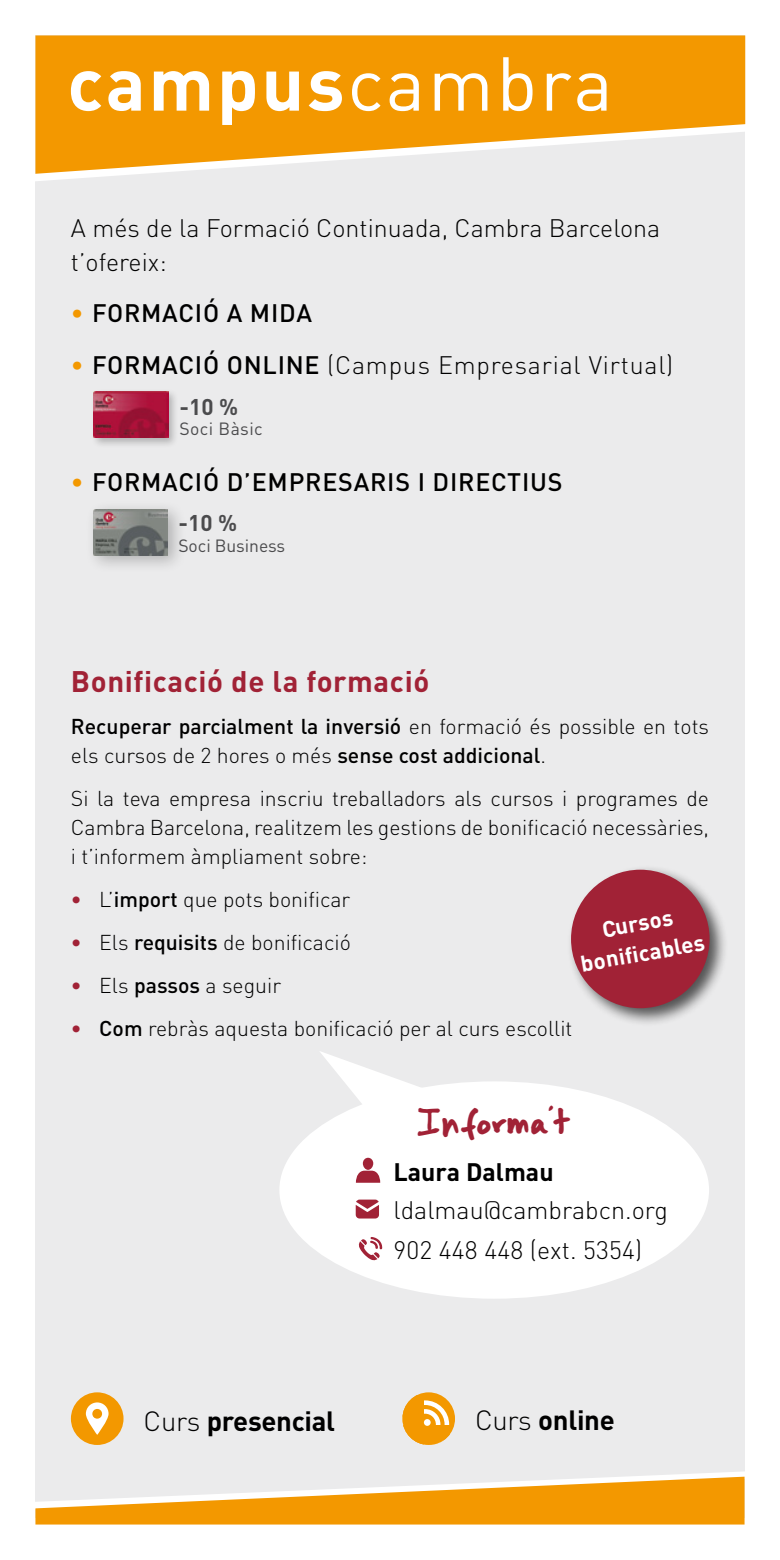
<style>
.page{position:relative;width:780px;height:1560px;background:#fff}
.page>*{position:absolute;margin:0;border:0;box-sizing:border-box;transform-origin:0 0}
.t1{font:700 75px "DIN";letter-spacing:.035em;color:#fff}
.t2{font:700 29.5px "DIN";letter-spacing:.02em;color:#a12236}
.t3{font:700 27.5px "DIN";letter-spacing:-.01em;color:#000}
.t4{font:300 25px/33.8px "DIN";color:#000}
.t5{font:500 25px "DIN";letter-spacing:.03em;color:#000}
.t6{font:300 25px "DIN";letter-spacing:.03em;color:#000}
.t7{font:700 25px "DIN";color:#000}
.t8{font:25px "Gorri Sans";letter-spacing:.035em;color:#a12236}
.t9{font:700 22.5px/30px "DIN";color:#fff;text-align:center}
.t10{font:700 22.5px "DIN";color:#4b4b4d}
.t11{font:300 21.25px/28.8px "DIN";color:#000;text-align:justify}
.t12{font:500 21.25px/28.8px "DIN";color:#000}
.t13{font:17.5px "DIN";letter-spacing:-.005em;color:#4b4b4d}
.t14{font:17.5px "DIN";letter-spacing:.025em;color:#4b4b4d}
.s1{font-weight:400}
.s2{color:#f39800}
.s3{font-weight:500;color:#f39800}
.s4{font-weight:500}
.s5{font-weight:300}
.s6{font-weight:500;color:#a12236}
</style>
<div class="page">
<div style="left:35px;top:35px;width:709px;height:1482px;background:#ebebec"></div>
<div style="left:35px;top:35px;width:710px;height:55px;background:#f39800"></div>
<svg style="left:35px;top:90px;width:711px;height:103px"></svg>
<div style="left:84px;top:499px;width:103px;height:75px;background:#000;opacity:.25"></div>
<img style="left:94px;top:509px;width:74px;height:46px">
<div style="left:91px;top:389px;width:88px;height:58px;background:#000;opacity:.25"></div>
<img style="left:94px;top:392px;width:74px;height:46px">
<div style="left:566px;top:864px;width:162px;height:163px;background:#000;opacity:.65"></div>
<div style="left:571px;top:869px;width:138px;height:139px;background:#a12236;border-radius:50%"></div>
<div style="left:279px;top:1081px;width:430px;height:217px;background:#fff;border-radius:50%"></div>
<svg style="left:320px;top:1051px;width:123px;height:71px"></svg>
<svg style="left:356px;top:1199px;width:23px;height:19px"></svg>
<svg style="left:358px;top:1237px;width:24px;height:24px"></svg>
<svg style="left:356px;top:1170px;width:24px;height:12px"></svg>
<div style="left:363px;top:1157px;width:10px;height:12px;background:#a12236;border-radius:50%"></div>
<div style="left:402px;top:1392px;width:53px;height:52px;background:#f39800;border-radius:50%"></div>
<svg style="left:424px;top:1397px;width:27px;height:37px"></svg>
<div style="left:410px;top:1408px;width:30px;height:31px;border:5px solid #fff;border-radius:50%"></div>
<svg style="left:402px;top:1394px;width:22px;height:31px"></svg>
<svg style="left:403px;top:1425px;width:47px;height:19px"></svg>
<svg style="left:424px;top:1418px;width:6px;height:7px"></svg>
<div style="left:71px;top:1392px;width:52px;height:52px;background:#f39800;border-radius:50%"></div>
<svg style="left:86px;top:1402px;width:22px;height:32px"></svg>
<svg style="left:35px;top:1465px;width:710px;height:59px"></svg>
<h1 class="t1" style="left:67px;top:33px;width:547px">campus<span class="s1">cambra</span></h1>
<p class="t4" style="left:71px;top:210px;width:591px">A més de la Formació Continuada, Cambra Barcelona t’ofereix:</p>
<p class="t5" style="left:71px;top:296px;width:242px"><span class="s2">•</span> FORMACIÓ A MIDA</p>
<p class="t6" style="left:71px;top:348px;width:604px"><span class="s3">•</span> <span class="s4">FORMACIÓ ONLINE</span> (Campus Empresarial Virtual)</p>
<p class="t10" style="left:179px;top:391px;width:60px">-10 %</p>
<p class="t14" style="left:179px;top:418px;width:85px">Soci Bàsic</p>
<p class="t5" style="left:71px;top:465px;width:493px"><span class="s2">•</span> FORMACIÓ D’EMPRESARIS I DIRECTIUS</p>
<p class="t10" style="left:178px;top:507px;width:60px">-10 %</p>
<p class="t13" style="left:178px;top:535px;width:108px">Soci Business</p>
<h2 class="t2" style="left:71px;top:661px;width:360px">Bonificació de la formació</h2>
<p class="t12" style="left:71px;top:711px;width:639px">Recuperar parcialment la inversió <span class="s5">en formació és possible en tots els cursos de 2 hores o més</span> sense cost addicional<span class="s5">.</span></p>
<p class="t11" style="left:71px;top:783px;width:639px">Si la teva empresa inscriu treballadors als cursos i programes de Cambra Barcelona, realitzem les gestions de bonificació necessàries, i t’informem àmpliament sobre:</p>
<p class="t11" style="left:71px;top:883px;width:281px"><span class="s6">•</span> L’<span class="s4">import</span> que pots bonificar</p>
<p class="t11" style="left:71px;top:926px;width:281px"><span class="s6">•</span> Els <span class="s4">requisits</span> de bonificació</p>
<p class="t11" style="left:71px;top:969px;width:212px"><span class="s6">•</span> Els <span class="s4">passos</span> a seguir</p>
<p class="t11" style="left:71px;top:1012px;width:503px"><span class="s6">•</span> <span class="s4">Com</span> rebràs aquesta bonificació per al curs escollit</p>
<p class="t9" style="left:573px;top:918px;width:127px;rotate:-10deg">Cursos bonifi cables</p>
<p class="t8" style="left:417px;top:1102px;width:153px">Informa’t</p>
<p class="t7" style="left:393px;top:1155px;width:162px">Laura Dalmau</p>
<p class="t4" style="left:393px;top:1189px;width:276px;line-height:39.2px">ldalmau@cambrabcn.org<br>902 448 448 (ext. 5354)</p>
<p class="t3" style="left:144px;top:1402px;width:193px"><span class="s5">Curs</span> presencial</p>
<p class="t3" style="left:475px;top:1401px;width:141px"><span class="s5">Curs</span> online</p>
</div>
